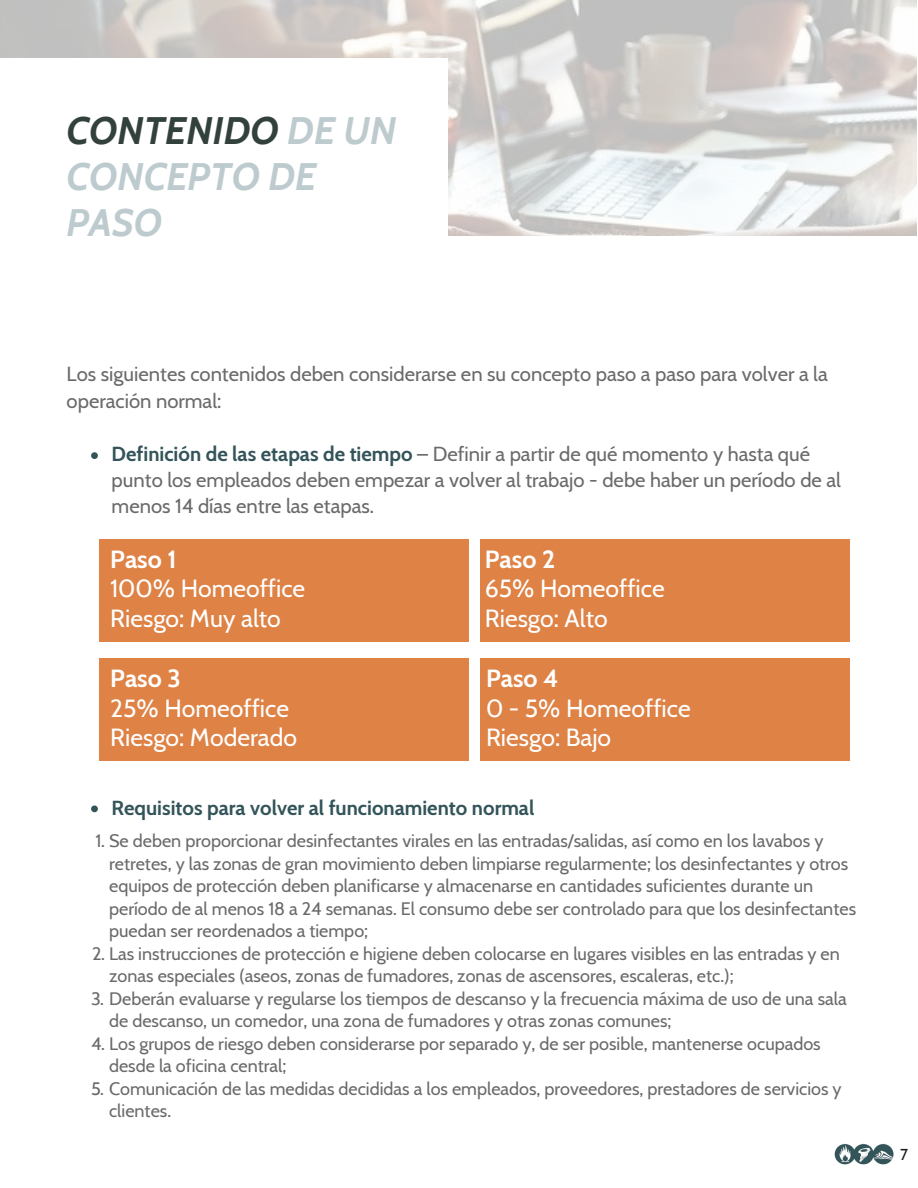
<style>
.page{position:relative;width:918px;height:1188px;background:#fff}
.page>*{position:absolute;margin:0;border:0;box-sizing:border-box;transform-origin:0 0}
.t1{font:italic 700 38.25px/46.2px "Cabin";color:#bdcbcf}
.t2{font:24.75px/29.2px "Cabin";color:#fff}
.t3{font:700 24.75px "Cabin";color:#fff}
.t4{font:20.25px/25.8px "Cabin";color:#6a6a6a}
.t5{font:700 20.25px "Cabin";color:#335459}
.t6{font:18px/22.5px "Cabin";color:#6a6a6a}
.t7{font:15.75px "Cabin";color:#1b1b1b}
.s1{color:#33413d}
.s2{font-weight:700;color:#335459}
</style>
<div class="page">
<img style="left:0;top:0;width:917px;height:235px">
<div style="left:0;top:58px;width:448px;height:266px;background:#fff"></div>
<svg style="left:91px;top:452px;width:7px;height:7px"></svg>
<svg style="left:91px;top:806px;width:7px;height:6px"></svg>
<div style="left:99px;top:539px;width:369px;height:102px;background:#de8245"></div>
<div style="left:480px;top:539px;width:369px;height:102px;background:#de8245"></div>
<div style="left:99px;top:658px;width:369px;height:102px;background:#de8245"></div>
<div style="left:480px;top:658px;width:369px;height:102px;background:#de8245"></div>
<img style="left:835px;top:1143px;width:59px;height:22px">
<h1 class="t1" style="left:66px;top:104px;width:332px"><span class="s1">CONTENIDO</span> DE UN<br>CONCEPTO DE<br>PASO</h1>
<p class="t4" style="left:67px;top:359px;width:763px;line-height:27px">Los siguientes contenidos deben considerarse en su concepto paso a paso para volver a la operación normal:</p>
<p class="t4" style="left:112px;top:440px;width:731px"><span class="s2">Definición de las etapas de tiempo</span> – Definir a partir de qué momento y hasta qué punto los empleados deben empezar a volver al trabajo - debe haber un período de al menos 14 días entre las etapas.</p>
<h2 class="t3" style="left:110px;top:540px;width:68px">Paso 1</h2>
<h2 class="t2" style="left:110px;top:572px;width:197px">100% Homeoffice<br>Riesgo: Muy alto</h2>
<h2 class="t3" style="left:110px;top:659px;width:72px">Paso 3</h2>
<h2 class="t2" style="left:110px;top:692px;width:188px">25% Homeoffice<br>Riesgo: Moderado</h2>
<h2 class="t3" style="left:485px;top:540px;width:72px">Paso 2</h2>
<h2 class="t2" style="left:485px;top:572px;width:181px">65% Homeoffice<br>Riesgo: Alto</h2>
<h2 class="t3" style="left:486px;top:659px;width:74px">Paso 4</h2>
<h2 class="t2" style="left:486px;top:692px;width:206px">0 - 5% Homeoffice<br>Riesgo: Bajo</h2>
<p class="t5" style="left:111px;top:791px;width:425px">Requisitos para volver al funcionamiento normal</p>
<p class="t6" style="left:109px;top:828px;width:749px;text-indent:-14px">1. Se deben proporcionar desinfectantes virales en las entradas/salidas, así como en los lavabos y retretes, y las zonas de gran movimiento deben limpiarse regularmente; los desinfectantes y otros equipos de protección deben planificarse y almacenarse en cantidades suficientes durante un período de al menos 18 a 24 semanas. El consumo debe ser controlado para que los desinfectantes puedan ser reordenados a tiempo;</p>
<p class="t6" style="left:109px;top:941px;width:732px;text-indent:-17px">2. Las instrucciones de protección e higiene deben colocarse en lugares visibles en las entradas y en zonas especiales (aseos, zonas de fumadores, zonas de ascensores, escaleras, etc.);</p>
<p class="t6" style="left:109px;top:986px;width:739px;text-indent:-18px">3. Deberán evaluarse y regularse los tiempos de descanso y la frecuencia máxima de uso de una sala de descanso, un comedor, una zona de fumadores y otras zonas comunes;</p>
<p class="t6" style="left:109px;top:1031px;width:713px;text-indent:-18px">4. Los grupos de riesgo deben considerarse por separado y, de ser posible, mantenerse ocupados desde la oficina central;</p>
<p class="t6" style="left:109px;top:1076px;width:734px;text-indent:-18px">5. Comunicación de las medidas decididas a los empleados, proveedores, prestadores de servicios y clientes.</p>
<p class="t7" style="left:900px;top:1142px;width:9px">7</p>
</div>
